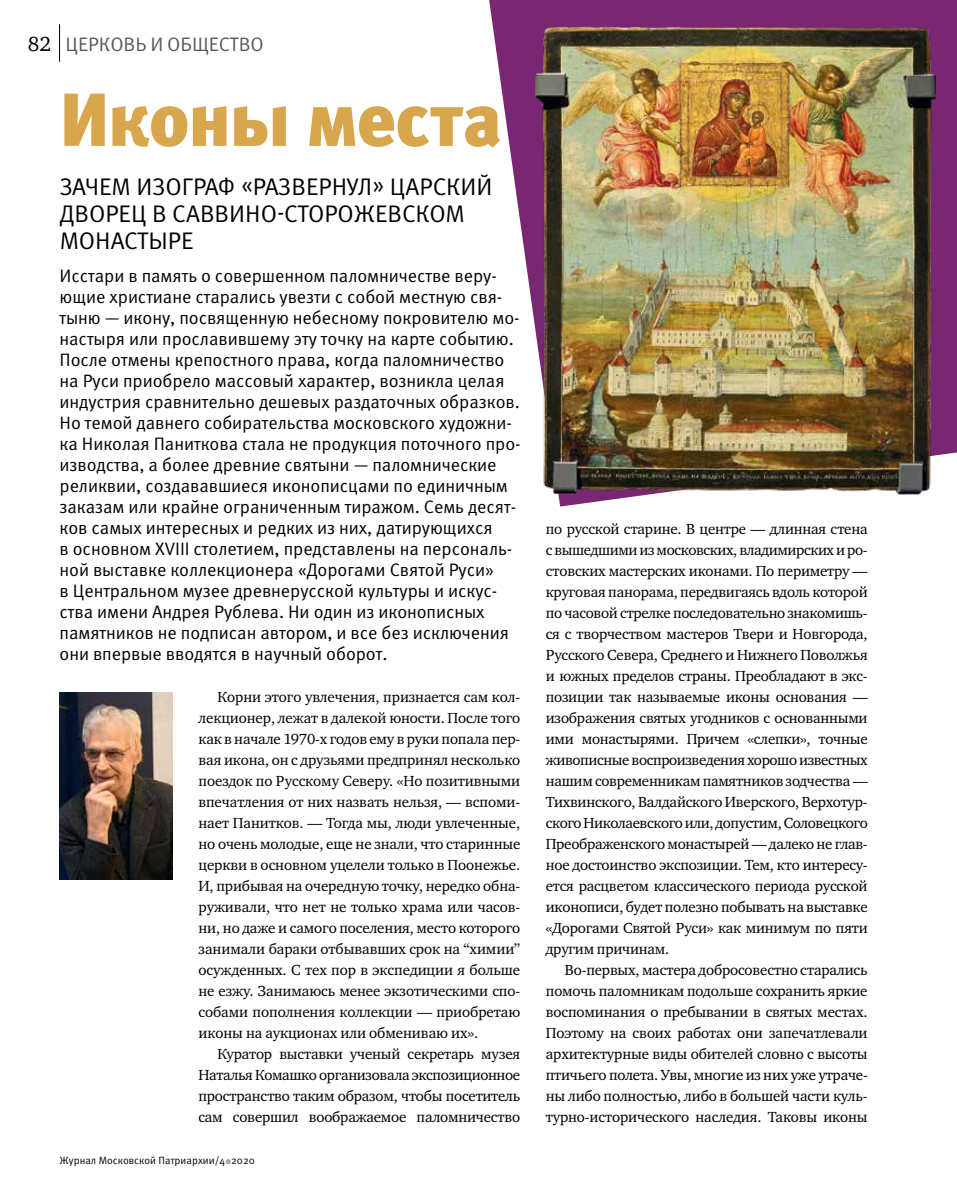
<style>
.page{position:relative;width:957px;height:1191px;background:#fff}
.page>*{position:absolute;margin:0;border:0;box-sizing:border-box;transform-origin:0 0}
.t1{font:900 75px "Meta Pro";letter-spacing:-.02em;color:#d8a64d}
.t2{font:24px/27px "Meta Pro";color:#000}
.t3{font:19.5px "Meta Pro";letter-spacing:-.005em;color:#58595b}
.t4{font:18px/21px "Meta Pro";letter-spacing:-.005em;color:#000}
.t5{font:15px/21px "Charter ITC";letter-spacing:-.01em;color:#000;text-align:justify}
.t6{font:10.5px "Meta Pro";color:#000}
.s1{font-family:"Charter ITC";font-size:21px;color:#000}
</style>
<div class="page">
<svg style="left:226px;top:1159px;width:5px;height:5px"></svg>
<hr style="left:59px;top:24px;width:1px;height:38px;background:#000">
<svg style="left:489px;top:0;width:468px;height:506px;fill:#792773"></svg>
<img style="left:60px;top:692px;width:113px;height:187px">
<img style="left:535px;top:25px;width:401px;height:469px">
<h3 class="t3" style="left:28px;top:32px;width:238px"><span class="s1">82</span> ЦЕРКОВЬ И ОБЩЕСТВО</h3>
<h1 class="t1" style="left:60px;top:72px;width:444px">Иконы места</h1>
<h2 class="t2" style="left:60px;top:174px;width:434px">ЗАЧЕМ ИЗОГРАФ «РАЗВЕРНУЛ» ЦАРСКИЙ<br>ДВОРЕЦ В САВВИНО-СТОРОЖЕВСКОМ<br>МОНАСТЫРЕ</h2>
<p class="t4" style="left:60px;top:266px;width:462px">Исстари в память о совершенном паломничестве веру&shy;ющие христиане старались увезти с собой местную свя&shy;тыню — икону, посвященную небесному покровителю мо&shy;настыря или прославившему эту точку на карте событию.<br>После отмены крепостного права, когда паломничество на Руси приобрело массовый характер, возникла целая индустрия сравнительно дешевых раздаточных образков.<br>Но темой давнего собирательства московского художни&shy;ка Николая Паниткова стала не продукция поточного про&shy;изводства, а более древние святыни — паломнические реликвии, создававшиеся иконописцами по единичным заказам или крайне ограниченным тиражом. Семь десят&shy;ков самых интересных и редких из них, датирующихся<br>в основном XVIII столетием, представлены на персональ&shy;ной выставке коллекционера «Дорогами Святой Руси»<br>в Центральном музее древнерусской культуры и искус&shy;ства имени Андрея Рублева. Ни один из иконописных памятников не подписан автором, и все без исключения они впервые вводятся в научный оборот.</p>
<p class="t5" style="left:198px;top:686px;width:323px;text-indent:19px">Корни этого увлечения, признается сам кол&shy;лекционер, лежат в далекой юности. После того как в начале 1970-х годов ему в руки попала пер&shy;вая икона, он с друзьями предпринял несколько поездок по Русскому Северу. «Но позитивными впечатления от них назвать нельзя, — вспоми&shy;нает Панитков. — Тогда мы, люди увлеченные, но очень молодые, еще не знали, что старинные церкви в основном уцелели только в Поонежье.<br>И, прибывая на очередную точку, нередко обна&shy;руживали, что нет не только храма или часов&shy;ни, но даже и самого поселения, место которого занимали бараки отбывавших срок на “химии” осужденных. С тех пор в экспедиции я больше не езжу. Занимаюсь менее экзотическими спо&shy;собами пополнения коллекции — приобретаю иконы на аукционах или обмениваю их».</p>
<p class="t5" style="left:198px;top:1043px;width:323px;text-indent:19px">Куратор выставки ученый секретарь музея Наталья Комашко организовала экспозиционное пространство таким образом, чтобы посетитель сам совершил воображаемое паломничество</p>
<p class="t6" style="left:60px;top:1153px;width:197px">Журнал Московской Патриархии/4 2020</p>
<p class="t5" style="left:546px;top:518px;width:323px">по русской старине. В центре — длинная стена с вышедшими из московских, владимирских и ро&shy;стовских мастерских иконами. По периметру — круговая панорама, передвигаясь вдоль которой по часовой стрелке последовательно знакомишь&shy;ся с творчеством мастеров Твери и Новгорода, Русского Севера, Среднего и Нижнего Поволжья и южных пределов страны. Преобладают в экс&shy;позиции так называемые иконы основания — изображения святых угодников с основанными ими монастырями. Причем «слепки», точные живописные воспроизведения хорошо известных нашим современникам памятников зодчества — Тихвинского, Валдайского Иверского, Верхотур&shy;ского Николаевского или, допустим, Соловецкого Преображенского монастырей — далеко не глав&shy;ное достоинство экспозиции. Тем, кто интересу&shy;ется расцветом классического периода русской иконописи, будет полезно побывать на выставке «Дорогами Святой Руси» как минимум по пяти другим причинам.</p>
<p class="t5" style="left:546px;top:959px;width:323px;text-indent:19px">Во-первых, мастера добросовестно старались помочь паломникам подольше сохранить яркие воспоминания о пребывании в святых местах.<br>Поэтому на своих работах они запечатлевали архитектурные виды обителей словно с высоты птичьего полета. Увы, многие из них уже утраче&shy;ны либо полностью, либо в большей части куль&shy;турно-исторического наследия. Таковы иконы</p>
</div>
